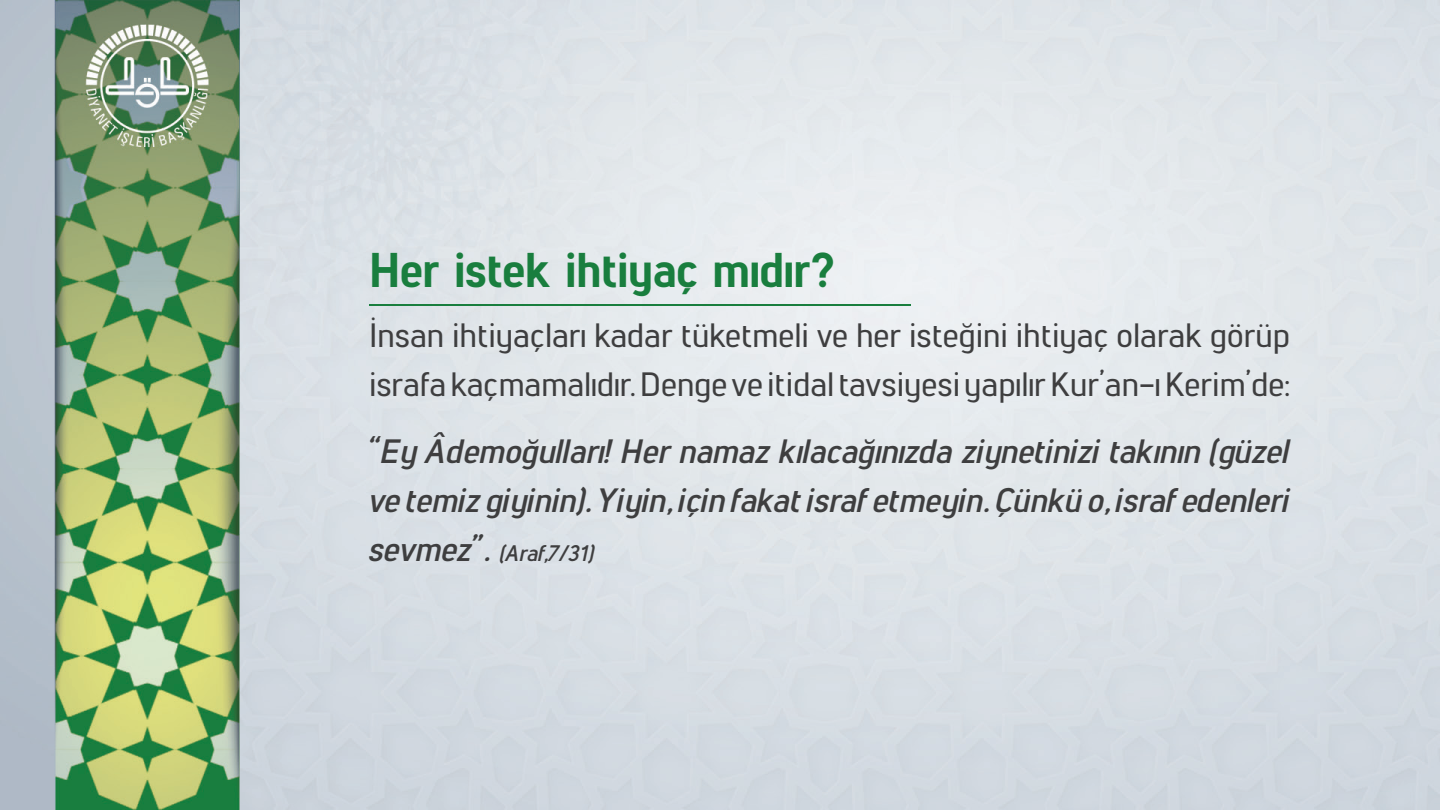
<style>
.page{position:relative;width:1440px;height:810px;background:#fff}
.page>*{position:absolute;margin:0;border:0;box-sizing:border-box;transform-origin:0 0}
.t1{font:800 48.75px "Lintel";color:#197e3e}
.t2{font:500 33.75px/48.8px "Lintel";color:#3e3e3f}
.t3{font:italic 700 33.75px/48.8px "Lintel";color:#3e3e3f}
.t4{font:italic 700 22.5px "Lintel";color:#3e3e3f}
.s1{font-size:33.75px}
</style>
<div class="page">
<img style="left:0;top:0;width:1440px;height:810px">
<hr style="left:369px;top:304px;width:541px;height:1px;background:#197e3e">
<p class="t1" style="left:369px;top:236px;width:468px">Her istek ihtiyaç mıdır?</p>
<p class="t2" style="left:369px;top:309px;width:922px">İnsan ihtiyaçları kadar tüketmeli ve her isteğini ihtiyaç olarak görüp israfa kaçmamalıdır. Denge ve itidal tavsiyesi yapılır Kur’an-ı Kerim’de:</p>
<p class="t3" style="left:369px;top:425px;width:923px">“Ey Âdemoğulları! Her namaz kılacağınızda ziynetinizi takının (güzel ve temiz giyinin). Yiyin, için fakat israf etmeyin. Çünkü o, israf edenleri</p>
<p class="t4" style="left:369px;top:537px;width:227px"><span class="s1">sevmez”.</span> (Araf,7/31)</p>
</div>
